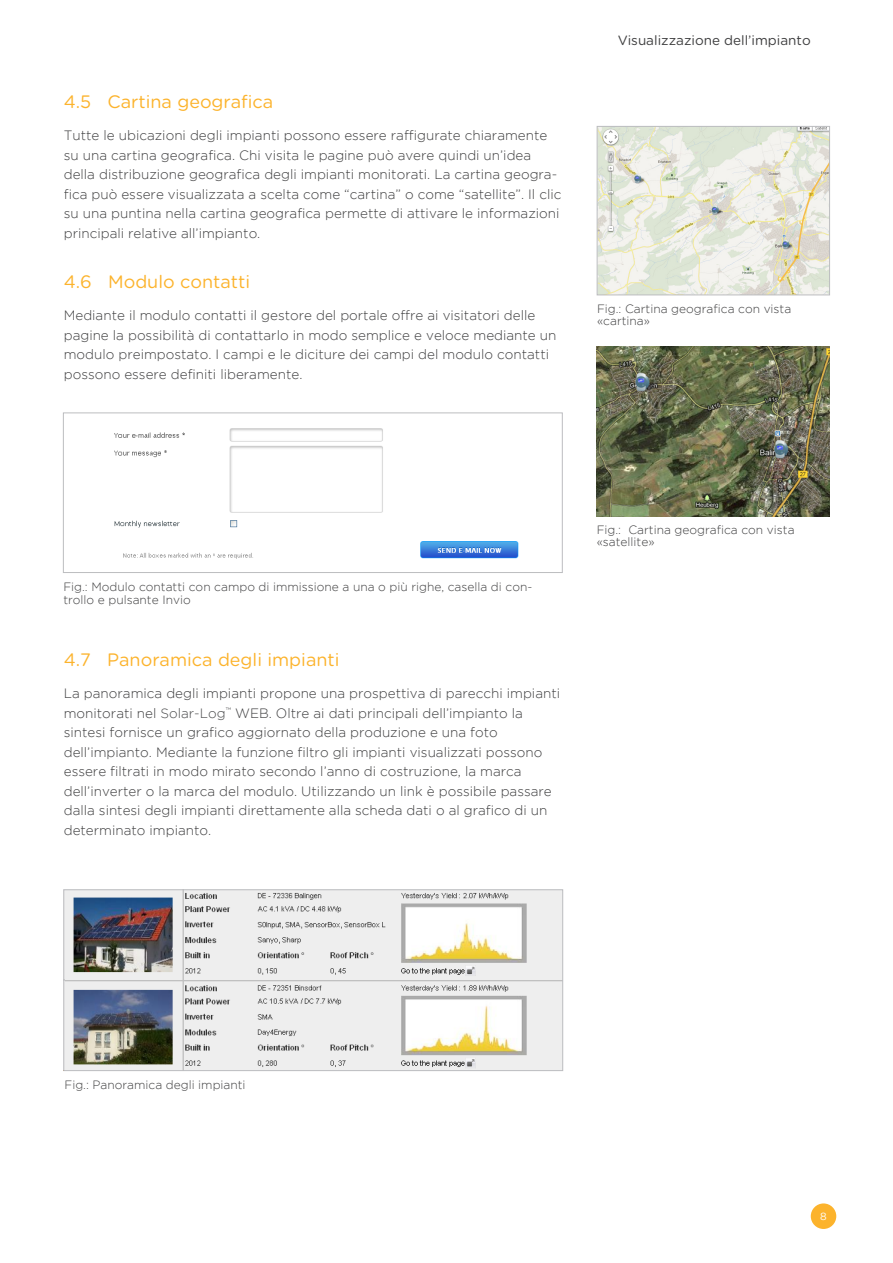
<style>
.page{position:relative;width:893px;height:1263px;background:#fff}
.page>*{position:absolute;margin:0;border:0;box-sizing:border-box;transform-origin:0 0}
.t1{font:18px "Gotham Rounded";color:#fcb32c}
.Fließtext{font:300 13.5px/19.5px "Gotham";color:#3e3e3f}
.t2{font:13.5px "Gotham Rounded";color:#3e3e3f}
.t3{font:300 12px/12px "Gotham";color:#3e3e3f}
.t4{font:10.5px "Gotham";color:#fff}
.s1{color:#4b4c4d}
</style>
<div class="page">
<div style="left:811px;top:1203px;width:25px;height:26px;background:#fcb32c;border-radius:50%"></div>
<img style="left:597px;top:347px;width:232px;height:169px">
<img style="left:599px;top:128px;width:229px;height:165px">
<div style="left:597px;top:126px;width:233px;height:169px;border:1px solid #bcbdc0"></div>
<img style="left:114px;top:428px;width:405px;height:131px">
<div style="left:63px;top:412px;width:500px;height:161px;border:1px solid #bcbdc0"></div>
<img style="left:65px;top:891px;width:496px;height:178px">
<div style="left:63px;top:889px;width:500px;height:182px;border:1px solid #bcbdc0"></div>
<p class="t1" style="left:64px;top:89px;width:211px">4.5 Cartina geografica</p>
<p class="Fließtext" style="left:64px;top:126px;width:499px">Tutte le ubicazioni degli impianti possono essere raffigurate chiaramente su una cartina geografica. Chi visita le pagine può avere quindi un’idea della distribuzione geografica degli impianti monitorati. La cartina geogra&shy;fica può essere visualizzata a scelta come “cartina” o come “satellite”. Il clic su una puntina nella cartina geografica permette di attivare le informazioni principali relative all’impianto.</p>
<p class="t1" style="left:64px;top:269px;width:188px">4.6 Modulo contatti</p>
<p class="Fließtext" style="left:64px;top:306px;width:494px">Mediante il modulo contatti il gestore del portale offre ai visitatori delle pagine la possibilità di contattarlo in modo semplice e veloce mediante un modulo preimpostato. I campi e le diciture dei campi del modulo contatti possono essere definiti liberamente.</p>
<p class="t2" style="left:618px;top:31px;width:195px">Visualizzazione dell’impianto</p>
<p class="t3" style="left:597px;top:302px;width:196px">Fig.: Cartina geografica con vista «cartina»</p>
<p class="t3" style="left:63px;top:580px;width:470px;line-height:13.5px">Fig.: Modulo contatti con campo di immissione a una o più righe, casella di con&shy;trollo e pulsante Invio</p>
<p class="t1" style="left:64px;top:647px;width:277px">4.7 Panoramica degli impianti</p>
<p class="Fließtext" style="left:64px;top:684px;width:498px">La panoramica degli impianti propone una prospettiva di parecchi impianti monitorati nel <span class="s1">Solar-Log</span><sup>™</sup> WEB. Oltre ai dati principali dell’impianto la sintesi fornisce un grafico aggiornato della produzione e una foto dell’impianto. Mediante la funzione filtro gli impianti visualizzati possono essere filtrati in modo mirato secondo l’anno di costruzione, la marca dell’inverter o la marca del modulo. Utilizzando un link è possibile passare dalla sintesi degli impianti direttamente alla scheda dati o al grafico di un determinato impianto.</p>
<p class="t3" style="left:597px;top:524px;width:199px">Fig.: Cartina geografica con vista «satellite»</p>
<p class="t3" style="left:64px;top:1078px;width:183px">Fig.: Panoramica degli impianti</p>
<p class="t4" style="left:820px;top:1210px;width:8px">8</p>
</div>
